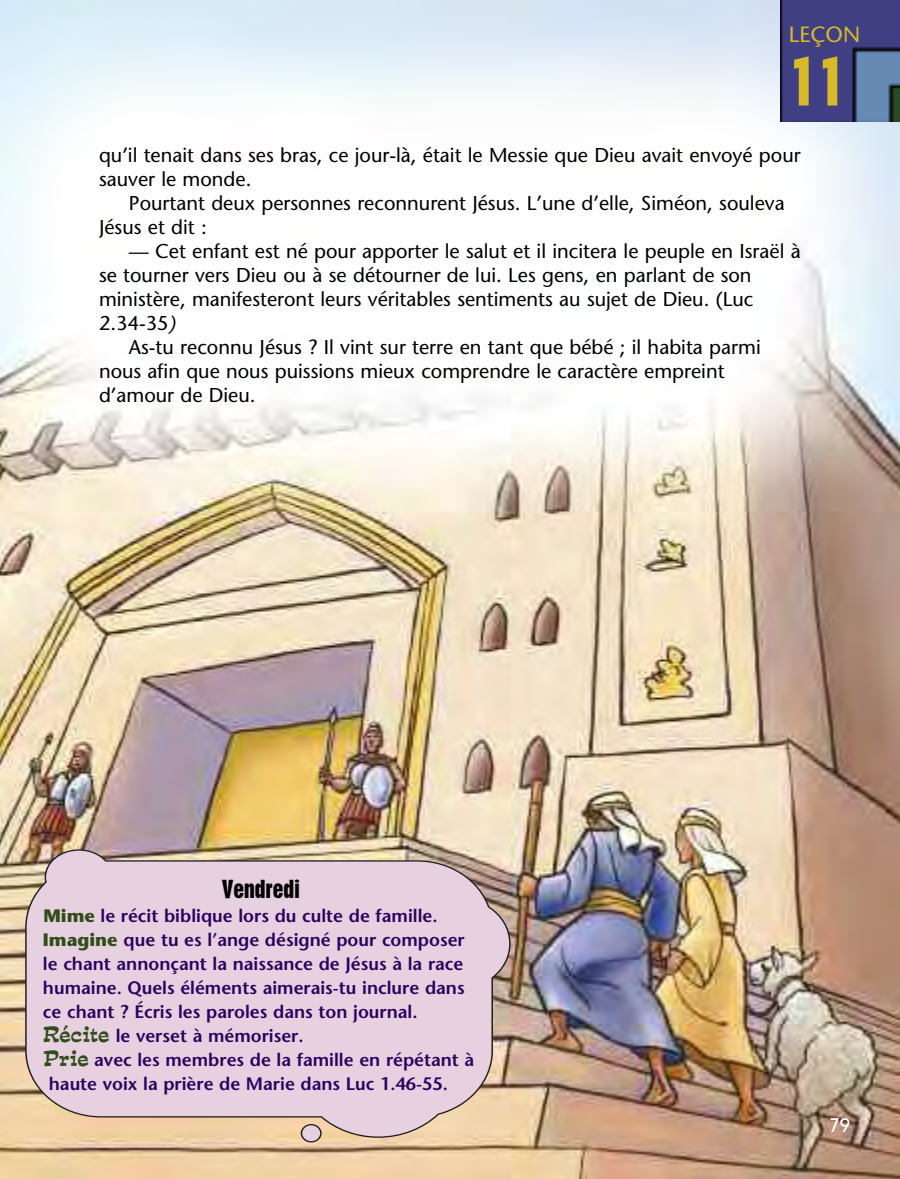
<style>
.page{position:relative;width:900px;height:1179px;background:#fff}
.page>*{position:absolute;margin:0;border:0;box-sizing:border-box;transform-origin:0 0}
.t1{font:700 condensed 64px "Placard";color:#d7ba29}
.t2{font:700 condensed 24px "Placard";color:#000}
.t3{font:22px "Stone Sans";color:#d7ba29}
.t4{font:20px/24px "Stone Sans";color:#000}
.t5{font:700 20px "New Garden";color:#fff}
.t6{font:600 18px "Stone Sans";color:#2d005f}
.s1{font-style:italic}
.s2{font-weight:700;color:#314d1a}
.s3{font-family:"Estro Font";font-weight:400;font-size:20px;color:#314d1a}
</style>
<div class="page">
<img style="left:0;top:0;width:900px;height:1179px">
<img style="left:780px;top:0;width:120px;height:122px">
<svg style="left:24px;top:849px;width:487px;height:289px;background:#e1cad3"></svg>
<div style="left:301px;top:1125px;width:20px;height:17px;background:#e7d1e1;border-radius:50%"></div>
<div style="left:301px;top:1124px;width:21px;height:18px;border:1px solid #231f20;border-radius:50%"></div>
<p class="t3" style="left:789px;top:25px;width:73px">LEÇON</p>
<h1 class="t1" style="left:789px;top:57px;width:59px">11</h1>
<p class="t4" style="left:99px;top:145px;width:703px">qu’il tenait dans ses bras, ce jour-là, était le Messie que Dieu avait envoyé pour sauver le monde.</p>
<p class="t4" style="left:99px;top:193px;width:687px;text-indent:30px">Pourtant deux personnes reconnurent Jésus. L’une d’elle, Siméon, souleva<br>Jésus et dit :</p>
<p class="t4" style="left:129px;top:241px;width:673px">— Cet enfant est né pour apporter le salut et il incitera le peuple en Israël à</p>
<p class="t4" style="left:99px;top:265px;width:654px">se tourner vers Dieu ou à se détourner de lui. Les gens, en parlant de son</p>
<p class="t4" style="left:99px;top:289px;width:656px">ministère, manifesteront leurs véritables sentiments au sujet de Dieu. (Luc</p>
<p class="t4" style="left:99px;top:313px;width:78px">2.34-35<span class="s1">)</span></p>
<p class="t4" style="left:129px;top:337px;width:633px">As-tu reconnu Jésus ? Il vint sur terre en tant que bébé ; il habita parmi</p>
<p class="t4" style="left:99px;top:361px;width:627px">nous afin que nous puissions mieux comprendre le caractère empreint</p>
<p class="t4" style="left:99px;top:385px;width:158px">d’amour de Dieu.</p>
<p class="t2" style="left:222px;top:879px;width:80px">Vendredi</p>
<p class="t6" style="left:44px;top:908px;width:396px"><span class="s2">Mime</span> le récit biblique lors du culte de famille.</p>
<p class="t6" style="left:43px;top:932px;width:423px"><span class="s2">Imagine</span> que tu es l’ange désigné pour composer</p>
<p class="t6" style="left:43px;top:956px;width:422px">le chant annonçant la naissance de Jésus à la race</p>
<p class="t6" style="left:43px;top:980px;width:423px">humaine. Quels éléments aimerais-tu inclure dans</p>
<p class="t6" style="left:43px;top:1004px;width:376px">ce chant ? Écris les paroles dans ton journal.</p>
<p class="t6" style="left:43px;top:1028px;width:262px"><span class="s3">Récite</span> le verset à mémoriser.</p>
<p class="t6" style="left:43px;top:1052px;width:433px"><span class="s3">Prie</span> avec les membres de la famille en répétant à</p>
<p class="t6" style="left:49px;top:1076px;width:401px">haute voix la prière de Marie dans Luc 1.46-55.</p>
<p class="t5" style="left:830px;top:1114px;width:22px">79</p>
</div>
